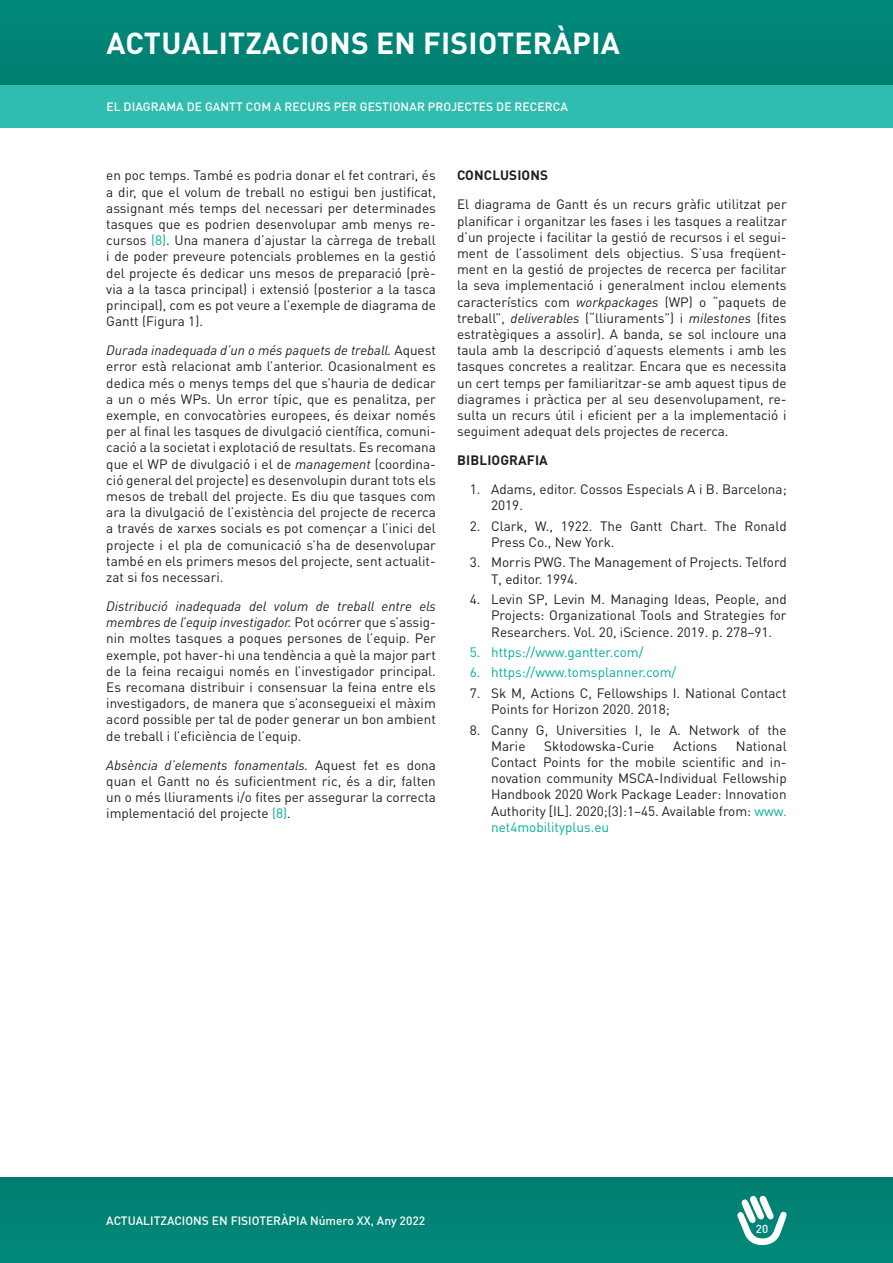
<style>
.page{position:relative;width:893px;height:1263px;background:#fff}
.page>*{position:absolute;margin:0;border:0;box-sizing:border-box;transform-origin:0 0}
.t1{font:700 30px "DIN Pro";letter-spacing:.01em;color:#fff}
.t2{font:13.5px/16.2px "DIN Pro";color:#231f20;text-align:justify}
.t3{font:13.5px "DIN Pro";color:#00ae9b}
.t4{font:700 13.5px "DIN Pro";letter-spacing:.01em;color:#231f20}
.t5{font:500 12px "DIN Pro";color:#fff}
.t6{font:500 11.55px "DIN Pro";color:#fff}
.s1{color:#00ae9b}
.s2{font-style:italic}
</style>
<div class="page">
<div style="left:0;top:1178px;width:893px;height:85px;background:#008375"></div>
<div style="left:0;top:0;width:893px;height:85px;background:#008375"></div>
<div style="left:0;top:85px;width:893px;height:43px;background:#30bdaf"></div>
<svg style="left:737px;top:1195px;width:50px;height:50px"></svg>
<h1 class="t1" style="left:106px;top:23px;width:515px">ACTUALITZACIONS EN FISIOTERÀPIA</h1>
<p class="t5" style="left:106px;top:99px;width:26px">EL DIAGRA</p>
<p class="t5" style="left:166px;top:99px;width:55px">MA DE GANTT</p>
<p class="t5" style="left:246px;top:99px;width:48px">COM ARECURS</p>
<p class="t5" style="left:334px;top:99px;width:9px">PER</p>
<p class="t5" style="left:360px;top:99px;width:9px">GESTIONAR</p>
<p class="t5" style="left:428px;top:99px;width:9px">PROJECTES</p>
<p class="t5" style="left:496px;top:99px;width:27px">DE RECERCA</p>
<p class="t2" style="left:106px;top:167px;width:331px">en poc temps. També es podria donar el fet contrari, és a dir, que el volum de treball no estigui ben justificat, assignant més temps del necessari per determinades tasques que es podrien desenvolupar amb menys re&shy;cursos <span class="s1">(8)</span>. Una manera d’ajustar la càrrega de treball i de poder preveure potencials problemes en la gestió del projecte és dedicar uns mesos de preparació (prè&shy;via a la tasca principal) i extensió (posterior a la tasca principal), com es pot veure a l’exemple de diagrama de Gantt (Figura 1).</p>
<p class="t2" style="left:106px;top:342px;width:331px"><span class="s2">Durada inadequada d’un o més paquets de treball.</span> Aquest error està relacionat amb l’anterior. Ocasionalment es dedica més o menys temps del que s’hauria de dedicar a un o més WPs. Un error típic, que es penalitza, per exemple, en convocatòries europees, és deixar només per al final les tasques de divulgació científica, comuni&shy;cació a la societat i explotació de resultats. Es recomana que el WP de divulgació i el de <span class="s2">management</span> (coordina&shy;ció general del projecte) es desenvolupin durant tots els mesos de treball del projecte. Es diu que tasques com ara la divulgació de l’existència del projecte de recerca a través de xarxes socials es pot començar a l’inici del projecte i el pla de comunicació s’ha de desenvolupar també en els primers mesos del projecte, sent actualit&shy;zat si fos necessari.</p>
<p class="t2" style="left:106px;top:598px;width:331px"><span class="s2">Distribució inadequada del volum de treball entre els membres de l’equip investigador.</span> Pot ocórrer que s’assig&shy;nin moltes tasques a poques persones de l’equip. Per exemple, pot haver-hi una tendència a què la major part de la feina recaigui només en l’investigador principal.<br>Es recomana distribuir i consensuar la feina entre els investigadors, de manera que s’aconsegueixi el màxim acord possible per tal de poder generar un bon ambient de treball i l’eficiència de l’equip.</p>
<p class="t2" style="left:106px;top:756px;width:331px"><span class="s2">Absència d’elements fonamentals.</span> Aquest fet es dona quan el Gantt no és suficientment ric, és a dir, falten un o més lliuraments i/o fites per assegurar la correcta implementació del projecte <span class="s1">(8)</span>.</p>
<p class="t4" style="left:457px;top:167px;width:92px">CONCLUSIONS</p>
<p class="t2" style="left:457px;top:196px;width:331px">El diagrama de Gantt és un recurs gràfic utilitzat per planificar i organitzar les fases i les tasques a realitzar d’un projecte i facilitar la gestió de recursos i el segui&shy;ment de l’assoliment dels objectius. S’usa freqüent&shy;ment en la gestió de projectes de recerca per facilitar la seva implementació i generalment inclou elements característics com <span class="s2">workpackages</span> (WP) o “paquets de treball”, <span class="s2">deliverables</span> (“lliuraments”) i <span class="s2">milestones</span> (fites estratègiques a assolir). A banda, se sol incloure una taula amb la descripció d’aquests elements i amb les tasques concretes a realitzar. Encara que es necessita un cert temps per familiaritzar-se amb aquest tipus de diagrames i pràctica per al seu desenvolupament, re&shy;sulta un recurs útil i eficient per a la implementació i seguiment adequat dels projectes de recerca.</p>
<p class="t4" style="left:457px;top:451px;width:92px">BIBLIOGRAFIA</p>
<p class="t2" style="left:491px;top:481px;width:297px;text-indent:-21px">1. Adams, editor. Cossos Especials A i B. Barcelona;<br>2019.</p>
<p class="t2" style="left:491px;top:517px;width:297px;text-indent:-21px">2. Clark, W., 1922. The Gantt Chart. The Ronald<br>Press Co., New York.</p>
<p class="t2" style="left:491px;top:554px;width:297px;text-indent:-21px">3. Morris PWG. The Management of Projects. Telford<br>T, editor. 1994.</p>
<p class="t2" style="left:491px;top:591px;width:297px;text-indent:-21px">4. Levin SP, Levin M. Managing Ideas, People, and Projects: Organizational Tools and Strategies for Researchers. Vol. 20, iScience. 2019. p. 278–91.</p>
<p class="t3" style="left:470px;top:643px;width:175px">5. https://www.gantter.com/</p>
<p class="t3" style="left:470px;top:664px;width:208px">6. https://www.tomsplanner.com/</p>
<p class="t2" style="left:491px;top:685px;width:297px;text-indent:-21px">7. Sk M, Actions C, Fellowships I. National Contact<br>Points for Horizon 2020. 2018;</p>
<p class="t2" style="left:491px;top:721px;width:297px;text-indent:-21px">8. Canny G, Universities I, Ie A. Network of the<br>Marie</p>
<p class="t2" style="left:544px;top:737px;width:112px">Skłodowska-Curie</p>
<p class="t2" style="left:673px;top:737px;width:46px">Actions</p>
<p class="t2" style="left:491px;top:737px;width:297px;text-indent:245px">National Contact Points for the mobile scientific and in&shy;novation community MSCA-Individual Fellowship Handbook 2020 Work Package Leader: Innovation Authority [IL]. 2020;(3):1–45. Available from: <span class="s1">www. net4mobilityplus.eu</span></p>
<p class="t5" style="left:106px;top:1213px;width:320px">ACTUALITZACIONS EN FISIOTERÀPIA NÚMERO XX, ANY 2022</p>
<p class="t6" style="left:756px;top:1221px;width:14px">20</p>
</div>
